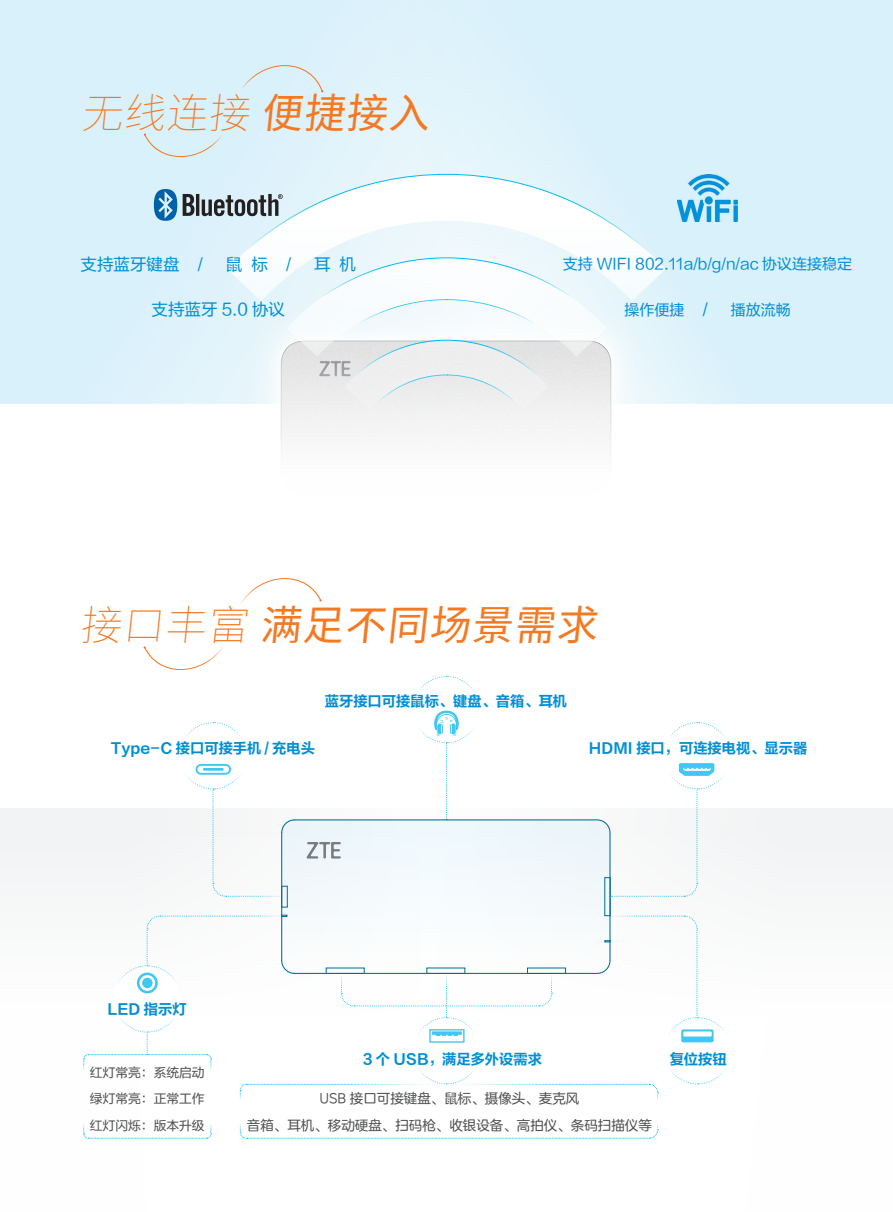
<style>
.page{position:relative;width:893px;height:1212px;background:#fff}
.page>*{position:absolute;margin:0;border:0;box-sizing:border-box;transform-origin:0 0}
.t1{font:41.1px "Source Han Sans CN";color:#f47921}
.t2{font:200 41.1px "Source Han Sans CN";color:#f47921}
.t3{font:16.5px "FZLTHJW GB1 0";color:#008fd5}
.t4{font:15px "FZLTHJW GB1 0";color:#008fd5}
.t5{font:14.25px "FZLTCHJW GB1 0";color:#008fd5}
.t6{font:13.5px "FZLANTY JW GB1 0";color:#4b4c4d}
.t7{font:12.75px "FZLTHJW GB1 0";color:#4b4c4d}
.s1{font-weight:400}
.s2{font-size:16.5px}
.s3{font-weight:200}
</style>
<div class="page">
<div style="left:0;top:0;width:893px;height:404px;background:#d9f1fb"></div>
<div style="left:280px;top:410px;width:332px;height:44px;background:#f5f5f5"></div>
<img style="left:677px;top:175px;width:61px;height:47px">
<svg style="left:154px;top:189px;width:23px;height:32px"></svg>
<svg style="left:144px;top:134px;width:78px;height:23px"></svg>
<svg style="left:242px;top:65px;width:82px;height:27px"></svg>
<svg style="left:143px;top:646px;width:80px;height:24px"></svg>
<svg style="left:183px;top:174px;width:483px;height:236px"></svg>
<svg style="left:240px;top:578px;width:82px;height:26px"></svg>
<div style="left:281px;top:819px;width:330px;height:96px;background:#f1f8fb"></div>
<svg style="left:83px;top:1124px;width:129px;height:15px"></svg>
<svg style="left:240px;top:1123px;width:419px;height:16px"></svg>
<svg style="left:185px;top:722px;width:56px;height:16px"></svg>
<svg style="left:418px;top:676px;width:57px;height:16px"></svg>
<svg style="left:184px;top:764px;width:98px;height:133px"></svg>
<hr style="left:203px;top:768px;width:21px;height:3px;background:#40c7f4">
<svg style="left:417px;top:711px;width:59px;height:109px"></svg>
<svg style="left:611px;top:722px;width:116px;height:175px"></svg>
<svg style="left:307px;top:842px;width:34px;height:16px"></svg>
<div style="left:281px;top:886px;width:7px;height:21px;border:1px solid #026e8f"></div>
<svg style="left:83px;top:915px;width:644px;height:185px"></svg>
<p class="t2" style="left:81px;top:90px;width:362px">无线连接 <span class="s1">便捷接入</span></p>
<p class="t3" style="left:81px;top:256px;width:124px">支持蓝牙键盘 /</p>
<p class="t3" style="left:226px;top:256px;width:67px">鼠 标 /</p>
<p class="t3" style="left:314px;top:256px;width:44px">耳 机</p>
<p class="t3" style="left:152px;top:301px;width:135px">支持蓝牙 5.0 协议</p>
<p class="t4" style="left:563px;top:256px;width:291px">支持 WIFI 802.11a/b/g/n/ac 协议连接稳定</p>
<p class="t4" style="left:625px;top:301px;width:85px">操作便捷 <span class="s2">/</span></p>
<p class="t4" style="left:731px;top:301px;width:61px">播放流畅</p>
<p class="t1" style="left:80px;top:601px;width:531px"><span class="s3">接口丰富</span> 满足不同场景需求</p>
<p class="t5" style="left:325px;top:693px;width:244px">蓝牙接口可接鼠标、键盘、音箱、耳机</p>
<p class="t5" style="left:111px;top:740px;width:206px">Type-C 接口可接手机 / 充电头</p>
<p class="t5" style="left:589px;top:740px;width:220px">HDMI 接口，可连接电视、显示器</p>
<p class="t5" style="left:107px;top:1001px;width:81px">LED 指示灯</p>
<p class="t7" style="left:90px;top:1065px;width:116px">红灯常亮：系统启动</p>
<p class="t5" style="left:363px;top:1051px;width:181px">3 个 USB，满足多外设需求</p>
<p class="t5" style="left:670px;top:1051px;width:58px">复位按钮</p>
<p class="t7" style="left:90px;top:1092px;width:116px">绿灯常亮：正常工作</p>
<p class="t7" style="left:90px;top:1118px;width:116px">红灯闪烁：版本升级</p>
<p class="t6" style="left:319px;top:1091px;width:262px">USB 接口可接键盘、鼠标、摄像头、麦克风</p>
<p class="t6" style="left:247px;top:1118px;width:406px">音箱、耳机、移动硬盘、扫码枪、收银设备、高拍仪、条码扫描仪等</p>
</div>
